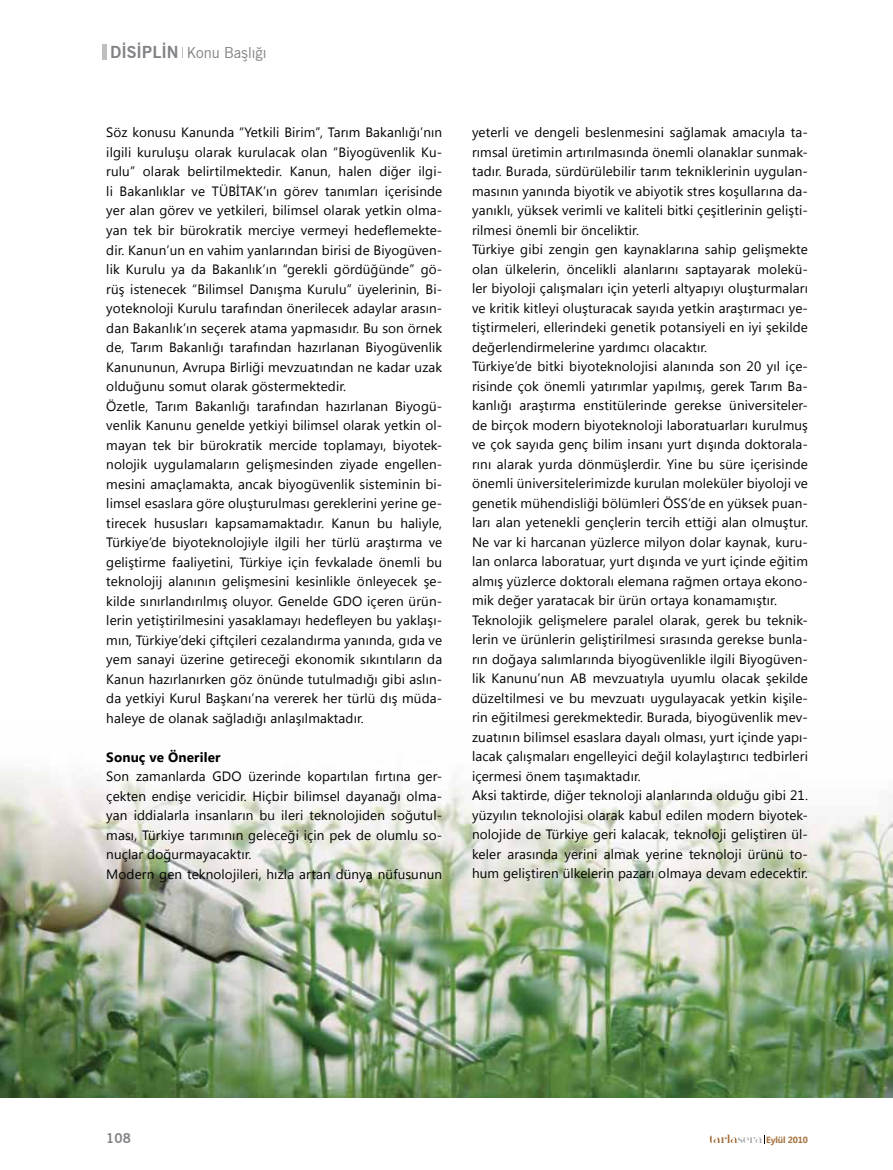
<style>
.page{position:relative;width:893px;height:1170px;background:#fff}
.page>*{position:absolute;margin:0;border:0;box-sizing:border-box;transform-origin:0 0}
.t1{font:15px "News Gothic BT";color:#808285}
.t2{font:13.5px/19.5px "Segoe UI";letter-spacing:.01em;color:#000}
.t3{font:700 13.5px "Segoe UI";letter-spacing:.01em;color:#000}
.t4{font:700 13.5px "News Gothic BT";color:#808285}
.t5{font:700 9px "Segoe UI";letter-spacing:-.02em;color:#a87645}
.s1{font-weight:700;font-size:16.5px}
</style>
<div class="page">
<hr style="left:102px;top:44px;width:4px;height:16px;background:#bcbec0">
<svg style="left:709px;top:1134px;width:56px;height:9px"></svg>
<img style="left:0;top:770px;width:893px;height:327px">
<p class="t1" style="left:110px;top:44px;width:158px"><span class="s1">DİSİPLİN</span> Konu Başlığı</p>
<p class="t2" style="left:106px;top:122px;width:337px">Söz konusu Kanunda “Yetkili Birim”, Tarım Bakanlığı’nın ilgili kuruluşu olarak kurulacak olan “Biyogüvenlik Ku&shy;rulu” olarak belirtilmektedir. Kanun, halen diğer ilgi&shy;li Bakanlıklar ve TÜBİTAK’ın görev tanımları içerisinde yer alan görev ve yetkileri, bilimsel olarak yetkin olma&shy;yan tek bir bürokratik merciye vermeyi hedeflemekte&shy;dir. Kanun’un en vahim yanlarından birisi de Biyogüven&shy;lik Kurulu ya da Bakanlık’ın “gerekli gördüğünde” gö&shy;rüş istenecek “Bilimsel Danışma Kurulu” üyelerinin, Bi&shy;yoteknoloji Kurulu tarafından önerilecek adaylar arasın&shy;dan Bakanlık’ın seçerek atama yapmasıdır. Bu son örnek de, Tarım Bakanlığı tarafından hazırlanan Biyogüvenlik Kanununun, Avrupa Birliği mevzuatından ne kadar uzak olduğunu somut olarak göstermektedir.<br>Özetle, Tarım Bakanlığı tarafından hazırlanan Biyogü&shy;venlik Kanunu genelde yetkiyi bilimsel olarak yetkin ol&shy;mayan tek bir bürokratik mercide toplamayı, biyotek&shy;nolojik uygulamaların gelişmesinden ziyade engellen&shy;mesini amaçlamakta, ancak biyogüvenlik sisteminin bi&shy;limsel esaslara göre oluşturulması gereklerini yerine ge&shy;tirecek hususları kapsamamaktadır. Kanun bu haliyle, Türkiye’de biyoteknolojiyle ilgili her türlü araştırma ve geliştirme faaliyetini, Türkiye için fevkalade önemli bu teknolojij alanının gelişmesini kesinlikle önleyecek şe&shy;kilde sınırlandırılmış oluyor. Genelde GDO içeren ürün&shy;lerin yetiştirilmesini yasaklamayı hedefleyen bu yaklaşı&shy;mın, Türkiye’deki çiftçileri cezalandırma yanında, gıda ve yem sanayi üzerine getireceği ekonomik sıkıntıların da Kanun hazırlanırken göz önünde tutulmadığı gibi aslın&shy;da yetkiyi Kurul Başkanı’na vererek her türlü dış müda&shy;haleye de olanak sağladığı anlaşılmaktadır.</p>
<p class="t3" style="left:106px;top:747px;width:116px">Sonuç ve Öneriler</p>
<p class="t2" style="left:106px;top:766px;width:337px">Son zamanlarda GDO üzerinde kopartılan fırtına ger&shy;çekten endişe vericidir. Hiçbir bilimsel dayanağı olma&shy;yan iddialarla insanların bu ileri teknolojiden soğutul&shy;ması, Türkiye tarımının geleceği için pek de olumlu so&shy;nuçlar doğurmayacaktır.<br>Modern gen teknolojileri, hızla artan dünya nüfusunun</p>
<p class="t2" style="left:472px;top:122px;width:337px">yeterli ve dengeli beslenmesini sağlamak amacıyla ta&shy;rımsal üretimin artırılmasında önemli olanaklar sunmak&shy;tadır. Burada, sürdürülebilir tarım tekniklerinin uygulan&shy;masının yanında biyotik ve abiyotik stres koşullarına da&shy;yanıklı, yüksek verimli ve kaliteli bitki çeşitlerinin gelişti&shy;rilmesi önemli bir önceliktir.<br>Türkiye gibi zengin gen kaynaklarına sahip gelişmekte olan ülkelerin, öncelikli alanlarını saptayarak molekü&shy;ler biyoloji çalışmaları için yeterli altyapıyı oluşturmaları ve kritik kitleyi oluşturacak sayıda yetkin araştırmacı ye&shy;tiştirmeleri, ellerindeki genetik potansiyeli en iyi şekilde değerlendirmelerine yardımcı olacaktır.<br>Türkiye’de bitki biyoteknolojisi alanında son 20 yıl içe&shy;risinde çok önemli yatırımlar yapılmış, gerek Tarım Ba&shy;kanlığı araştırma enstitülerinde gerekse üniversiteler&shy;de birçok modern biyoteknoloji laboratuarları kurulmuş ve çok sayıda genç bilim insanı yurt dışında doktorala&shy;rını alarak yurda dönmüşlerdir. Yine bu süre içerisinde önemli üniversitelerimizde kurulan moleküler biyoloji ve genetik mühendisliği bölümleri ÖSS’de en yüksek puan&shy;ları alan yetenekli gençlerin tercih ettiği alan olmuştur.<br>Ne var ki harcanan yüzlerce milyon dolar kaynak, kuru&shy;lan onlarca laboratuar, yurt dışında ve yurt içinde eğitim almış yüzlerce doktoralı elemana rağmen ortaya ekono&shy;mik değer yaratacak bir ürün ortaya konamamıştır.<br>Teknolojik gelişmelere paralel olarak, gerek bu teknik&shy;lerin ve ürünlerin geliştirilmesi sırasında gerekse bunla&shy;rın doğaya salımlarında biyogüvenlikle ilgili Biyogüven&shy;lik Kanunu’nun AB mevzuatıyla uyumlu olacak şekilde düzeltilmesi ve bu mevzuatı uygulayacak yetkin kişile&shy;rin eğitilmesi gerekmektedir. Burada, biyogüvenlik mev&shy;zuatının bilimsel esaslara dayalı olması, yurt içinde yapı&shy;lacak çalışmaları engelleyici değil kolaylaştırıcı tedbirleri içermesi önem taşımaktadır.<br>Aksi taktirde, diğer teknoloji alanlarında olduğu gibi 21. yüzyılın teknolojisi olarak kabul edilen modern biyotek&shy;nolojide de Türkiye geri kalacak, teknoloji geliştiren ül&shy;keler arasında yerini almak yerine teknoloji ürünü to&shy;hum geliştiren ülkelerin pazarı olmaya devam edecektir.</p>
<p class="t4" style="left:106px;top:1130px;width:26px">108</p>
<p class="t5" style="left:766px;top:1133px;width:43px">Eylül 2010</p>
</div>
